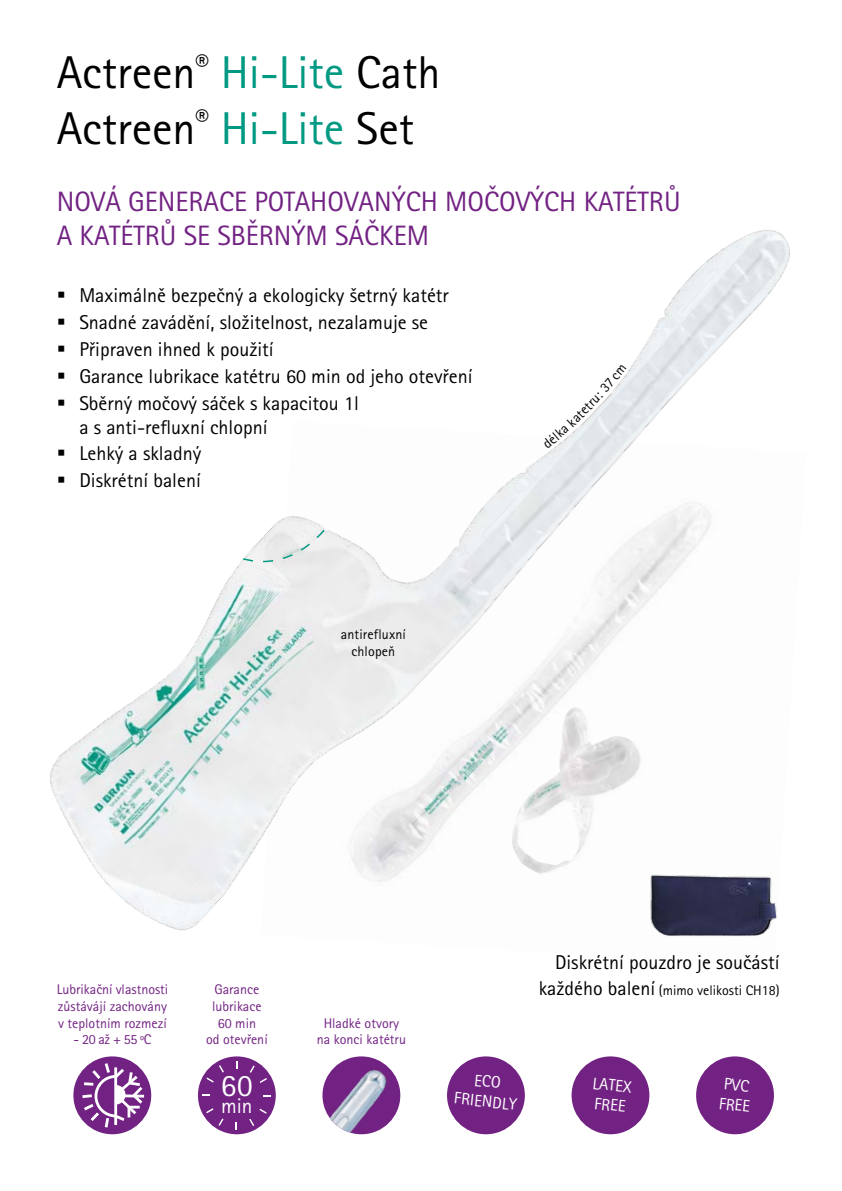
<style>
.page{position:relative;width:842px;height:1191px;background:#fff}
.page>*{position:absolute;margin:0;border:0;box-sizing:border-box;transform-origin:0 0}
.t1{font:46px/55.2px "Rotis Sans Serif Pro";color:#000}
.t2{font:31px "Rotis Sans Serif Pro";color:#fff}
.t3{font:28px/33.6px "Rotis Sans Serif Pro";color:#722283}
.t4{font:21.2px "Rotis Sans Serif Pro";color:#fff}
.t5{font:20px/26.8px "Rotis Sans Serif Pro";color:#000}
.t6{font:16.6px/20px "Rotis Sans Serif Pro";color:#fff}
.t7{font:14px/16.8px "Rotis Sans Serif Pro";color:#722283;text-align:center}
.t8{font:14px/16.8px "Rotis Sans Serif Pro";letter-spacing:.01em;color:#000;text-align:center}
.s1{color:#009982}
.s2{font-size:20px}
</style>
<div class="page">
<img style="left:50px;top:230px;width:740px;height:706px">
<svg style="left:242px;top:528px;width:84px;height:47px"></svg>
<div style="left:572px;top:1056px;width:77px;height:78px;background:#722283;border-radius:50%"></div>
<div style="left:447px;top:1056px;width:78px;height:78px;background:#722283;border-radius:50%"></div>
<div style="left:696px;top:1056px;width:78px;height:78px;background:#722283;border-radius:50%"></div>
<div style="left:73px;top:1056px;width:78px;height:78px;background:#722283;border-radius:50%"></div>
<svg style="left:79px;top:1060px;width:66px;height:70px"></svg>
<img style="left:322px;top:1056px;width:78px;height:78px;border-radius:39px">
<div style="left:198px;top:1056px;width:78px;height:78px;background:#722283;border-radius:50%"></div>
<svg style="left:236px;top:1061px;width:2px;height:7px"></svg>
<svg style="left:206px;top:1065px;width:18px;height:17px"></svg>
<svg style="left:202px;top:1094px;width:8px;height:2px"></svg>
<svg style="left:206px;top:1108px;width:18px;height:17px"></svg>
<svg style="left:249px;top:1108px;width:18px;height:18px"></svg>
<svg style="left:260px;top:1078px;width:7px;height:5px"></svg>
<svg style="left:250px;top:1065px;width:5px;height:7px"></svg>
<img style="left:511px;top:707px;width:133px;height:168px">
<svg style="left:58px;top:292px;width:6px;height:6px"></svg>
<svg style="left:58px;top:319px;width:6px;height:6px"></svg>
<svg style="left:58px;top:345px;width:6px;height:6px"></svg>
<svg style="left:58px;top:372px;width:6px;height:6px"></svg>
<svg style="left:58px;top:399px;width:6px;height:6px"></svg>
<svg style="left:58px;top:450px;width:6px;height:6px"></svg>
<svg style="left:58px;top:477px;width:6px;height:6px"></svg>
<svg style="left:542px;top:365px;width:84px;height:84px"></svg>
<h1 class="t1" style="left:57px;top:46px;width:385px">Actreen<sup>®</sup> <span class="s1">Hi-Lite</span> Cath<br>Actreen<sup>®</sup> <span class="s1">Hi-Lite</span> Set</h1>
<h3 class="t3" style="left:57px;top:185px;width:625px">NOVÁ GENERACE POTAHOVANÝCH MOČOVÝCH KATÉTRŮ<br>A KATÉTRŮ SE SBĚRNÝM SÁČKEM</h3>
<p class="t5" style="left:79px;top:282px;width:395px">Maximálně bezpečný a ekologicky šetrný katétr Snadné zavádění, složitelnost, nezalamuje se Připraven ihned k použití<br>Garance lubrikace katétru 60 min od jeho otevření Sběrný močový sáček s kapacitou 1l</p>
<p class="t5" style="left:79px;top:413px;width:190px">a s anti-refluxní chlopní<br>Lehký a skladný<br>Diskrétní balení</p>
<p class="t8" style="left:341px;top:626px;width:67px">antirefluxní chlopeň</p>
<p class="t7" style="left:57px;top:981px;width:113px;text-align:justify">Lubrikační vlastnosti zůstávájí zachovány v teplotním rozmezí</p>
<p class="t7" style="left:74px;top:1031px;width:79px">- 20 až + 55 OC</p>
<p class="t7" style="left:206px;top:981px;width:63px">Garance lubrikace<br>60 min<br>od otevření</p>
<h2 class="t2" style="left:221px;top:1067px;width:33px">60</h2>
<p class="t4" style="left:221px;top:1092px;width:33px">min</p>
<p class="t7" style="left:317px;top:1014px;width:91px">Hladké otvory na konci katétru</p>
<p class="t5" style="left:555px;top:948px;width:226px">Diskrétní pouzdro je součástí</p>
<p class="t8" style="left:539px;top:981px;width:243px"><span class="s2">každého balení</span> (mimo velikosti CH18)</p>
<p class="t6" style="left:457px;top:1068px;width:65px;text-align:center;rotate:6deg">ECO<br>FRIENDLY</p>
<p class="t6" style="left:722px;top:1073px;width:33px;rotate:6deg">PVC<br>FREE</p>
<p class="t6" style="left:594px;top:1073px;width:41px;rotate:6deg">LATEX<br>FREE</p>
</div>
